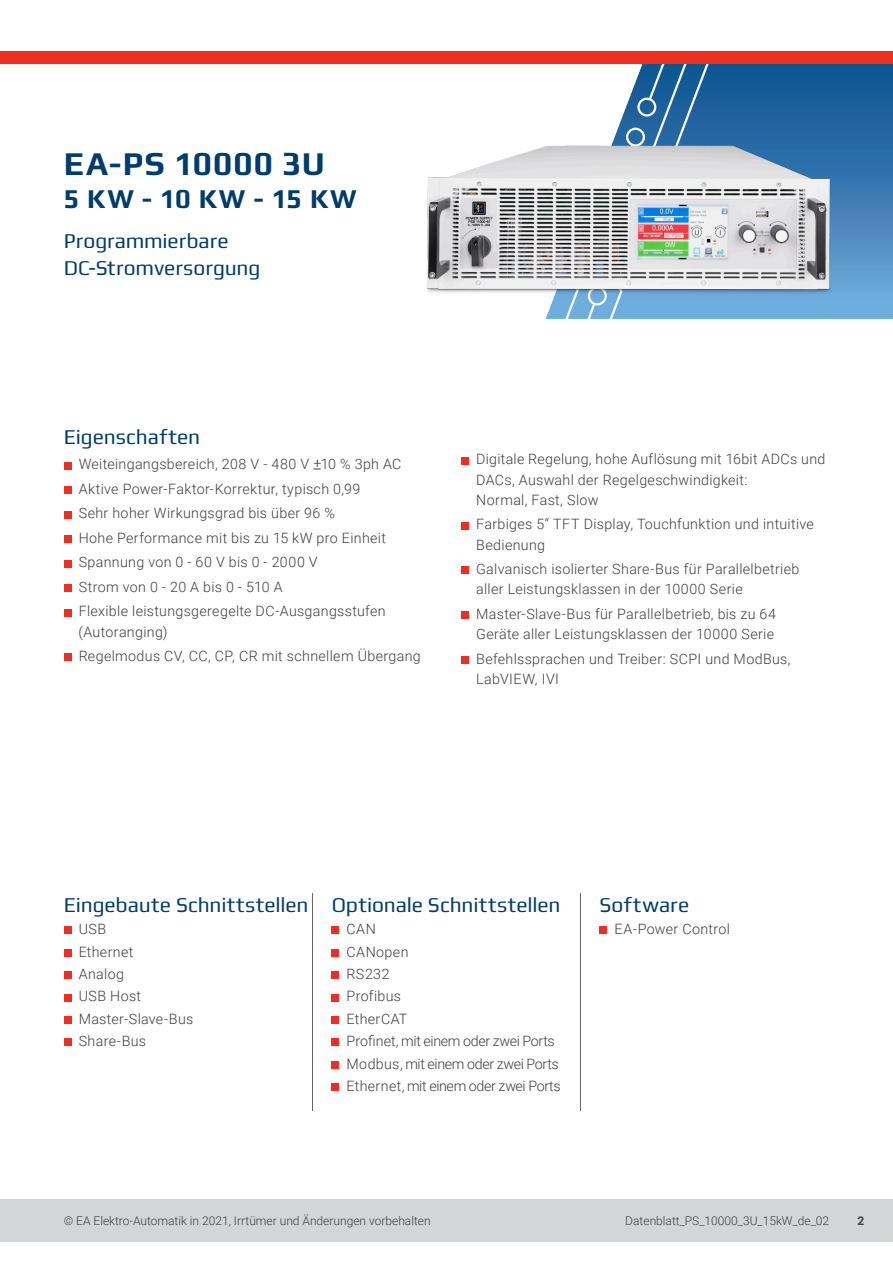
<style>
.page{position:relative;width:893px;height:1263px;background:#fff}
.page>*{position:absolute;margin:0;border:0;box-sizing:border-box;transform-origin:0 0}
.t1{font:700 33px "Play";letter-spacing:.035em;color:#003d6a}
.t2{font:700 27px "Play";letter-spacing:.065em;color:#003d6a}
.t3{font:21px/27px "Play";color:#003d6a}
.t4{font:300 14.25px/20.2px "Roboto";letter-spacing:.025em;color:#3e3e3f}
.t5{font:300 14.25px "Roboto";letter-spacing:-.02em;color:#3e3e3f}
.t6{font:300 12px "Roboto";color:#3e3e3f}
.t7{font:700 12px "Roboto";color:#3e3e3f}
</style>
<div class="page">
<div style="left:0;top:1199px;width:893px;height:43px;background:#d4d5d7"></div>
<div style="left:64px;top:927px;width:7px;height:7px;background:#ee2e22"></div>
<div style="left:64px;top:949px;width:7px;height:7px;background:#ee2e22"></div>
<div style="left:64px;top:971px;width:7px;height:8px;background:#ee2e22"></div>
<div style="left:64px;top:994px;width:7px;height:7px;background:#ee2e22"></div>
<div style="left:64px;top:1016px;width:7px;height:8px;background:#ee2e22"></div>
<div style="left:64px;top:1038px;width:7px;height:8px;background:#ee2e22"></div>
<div style="left:600px;top:927px;width:7px;height:7px;background:#ee2e22"></div>
<hr style="left:312px;top:893px;width:1px;height:218px;background:#5e6367">
<hr style="left:580px;top:893px;width:1px;height:218px;background:#5e6367">
<div style="left:332px;top:927px;width:7px;height:7px;background:#ee2e22"></div>
<div style="left:332px;top:949px;width:7px;height:7px;background:#ee2e22"></div>
<div style="left:332px;top:971px;width:7px;height:8px;background:#ee2e22"></div>
<div style="left:332px;top:994px;width:7px;height:7px;background:#ee2e22"></div>
<div style="left:332px;top:1016px;width:7px;height:8px;background:#ee2e22"></div>
<div style="left:332px;top:1038px;width:7px;height:8px;background:#ee2e22"></div>
<div style="left:332px;top:1061px;width:7px;height:7px;background:#ee2e22"></div>
<div style="left:332px;top:1083px;width:7px;height:8px;background:#ee2e22"></div>
<div style="left:64px;top:462px;width:7px;height:7px;background:#ee2e22"></div>
<div style="left:64px;top:486px;width:7px;height:8px;background:#ee2e22"></div>
<div style="left:64px;top:511px;width:7px;height:7px;background:#ee2e22"></div>
<div style="left:64px;top:535px;width:7px;height:8px;background:#ee2e22"></div>
<div style="left:64px;top:560px;width:7px;height:7px;background:#ee2e22"></div>
<div style="left:64px;top:584px;width:7px;height:8px;background:#ee2e22"></div>
<div style="left:64px;top:609px;width:7px;height:7px;background:#ee2e22"></div>
<div style="left:64px;top:654px;width:7px;height:7px;background:#ee2e22"></div>
<div style="left:461px;top:457px;width:8px;height:7px;background:#ee2e22"></div>
<div style="left:461px;top:522px;width:8px;height:7px;background:#ee2e22"></div>
<div style="left:461px;top:567px;width:8px;height:7px;background:#ee2e22"></div>
<div style="left:461px;top:611px;width:8px;height:8px;background:#ee2e22"></div>
<div style="left:461px;top:656px;width:8px;height:8px;background:#ee2e22"></div>
<svg style="left:731px;top:64px;width:162px;height:255px;background:#266ba5"></svg>
<svg style="left:629px;top:64px;width:102px;height:35px;background:#3270a4"></svg>
<div style="left:0;top:51px;width:893px;height:13px;background:#ee2e22"></div>
<img style="left:426px;top:99px;width:448px;height:220px">
<p class="t1" style="left:64px;top:140px;width:263px">EA-PS 10000 3U</p>
<p class="t2" style="left:64px;top:179px;width:295px">5 KW - 10 KW - 15 KW</p>
<p class="t3" style="left:64px;top:226px;width:198px">Programmierbare<br>DC-Stromversorgung</p>
<p class="t3" style="left:64px;top:422px;width:138px">Eigenschaften</p>
<p class="t4" style="left:79px;top:454px;width:324px">Weiteingangsbereich, 208 V - 480 V +10 % 3ph AC</p>
<p class="t4" style="left:79px;top:478px;width:283px">Aktive Power-Faktor-Korrektur, typisch 0,99</p>
<p class="t4" style="left:79px;top:503px;width:258px">Sehr hoher Wirkungsgrad bis über 96 %</p>
<p class="t4" style="left:79px;top:527px;width:309px">Hohe Performance mit bis zu 15 kW pro Einheit</p>
<p class="t4" style="left:79px;top:552px;width:241px">Spannung von 0 - 60 V bis 0 - 2000 V</p>
<p class="t4" style="left:79px;top:576px;width:205px">Strom von 0 - 20 A bis 0 - 510 A</p>
<p class="t4" style="left:79px;top:601px;width:308px">Flexible leistungsgeregelte DC-Ausgangsstufen (Autoranging)</p>
<p class="t4" style="left:79px;top:645px;width:344px">Regelmodus CV, CC, CP, CR mit schnellem Übergang</p>
<p class="t4" style="left:476px;top:449px;width:351px">Digitale Regelung, hohe Auflösung mit 16bit ADCs und<br>DACs, Auswahl der Regelgeschwindigkeit:<br>Normal, Fast, Slow</p>
<p class="t4" style="left:476px;top:514px;width:339px">Farbiges 5“ TFT Display, Touchfunktion und intuitive<br>Bedienung</p>
<p class="t4" style="left:476px;top:558px;width:325px">Galvanisch isolierter Share-Bus für Parallelbetrieb aller Leistungsklassen in der 10000 Serie</p>
<p class="t4" style="left:476px;top:603px;width:301px">Master-Slave-Bus für Parallelbetrieb, bis zu 64<br>Geräte aller Leistungsklassen der 10000 Serie</p>
<p class="t4" style="left:476px;top:648px;width:316px">Befehlssprachen und Treiber: SCPI und ModBus,<br>LabVIEW, IVI</p>
<p class="t3" style="left:64px;top:890px;width:246px">Eingebaute Schnittstellen</p>
<p class="t4" style="left:79px;top:918px;width:29px">USB</p>
<p class="t4" style="left:79px;top:941px;width:56px">Ethernet</p>
<p class="t4" style="left:79px;top:963px;width:47px">Analog</p>
<p class="t4" style="left:79px;top:986px;width:64px">USB Host</p>
<p class="t4" style="left:79px;top:1008px;width:116px">Master-Slave-Bus</p>
<p class="t4" style="left:79px;top:1030px;width:69px">Share-Bus</p>
<p class="t3" style="left:332px;top:890px;width:230px">Optionale Schnittstellen</p>
<p class="t4" style="left:347px;top:918px;width:31px">CAN</p>
<p class="t4" style="left:347px;top:941px;width:63px">CANopen</p>
<p class="t4" style="left:347px;top:963px;width:44px">RS232</p>
<p class="t4" style="left:347px;top:986px;width:56px">Profibus</p>
<p class="t4" style="left:347px;top:1008px;width:62px">EtherCAT</p>
<p class="t5" style="left:347px;top:1031px;width:210px">Profinet, mit einem oder zwei Ports</p>
<p class="t5" style="left:347px;top:1053px;width:214px">Modbus, mit einem oder zwei Ports</p>
<p class="t5" style="left:347px;top:1076px;width:216px">Ethernet, mit einem oder zwei Ports</p>
<p class="t3" style="left:600px;top:890px;width:91px">Software</p>
<p class="t4" style="left:614px;top:918px;width:117px">EA-Power Control</p>
<p class="t6" style="left:64px;top:1212px;width:368px">© EA Elektro-Automatik in 2021, Irrtümer und Änderungen vorbehalten</p>
<p class="t6" style="left:625px;top:1212px;width:205px">Datenblatt_PS_10000_3U_15kW_de_02</p>
<p class="t7" style="left:858px;top:1212px;width:8px">2</p>
</div>
